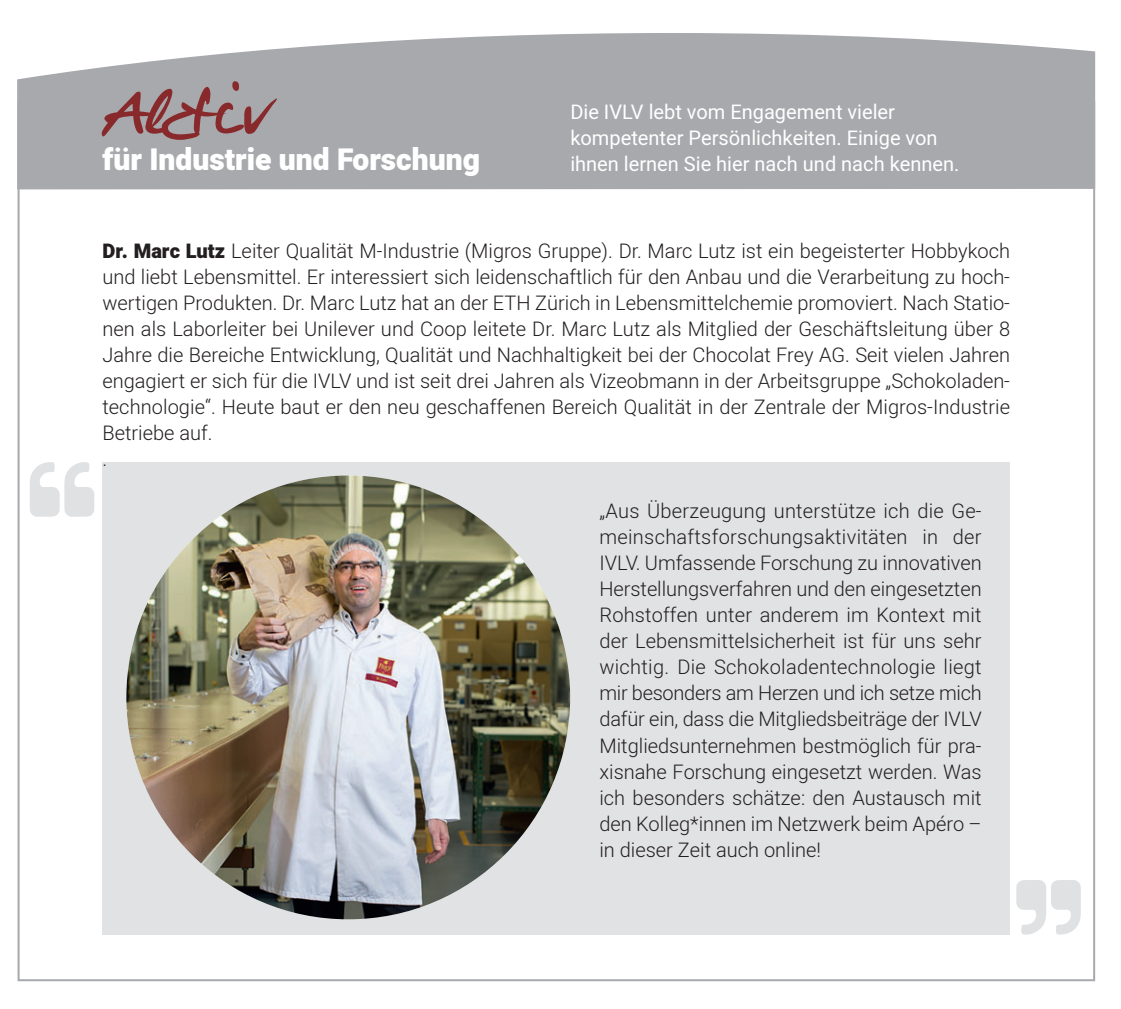
<style>
.page{position:relative;width:1121px;height:1009px;background:#fff}
.page>*{position:absolute;margin:0;border:0;box-sizing:border-box;transform-origin:0 0}
.t1{font:71.8px "Alec Handwriting";color:#88292c}
.t2{font:900 30px "Heebo";color:#fff}
.t3{font:300 20px/26px "Heebo";color:#231f20;text-align:justify}
.t4{font:20px/26px "Heebo";color:#fff}
.s1{font-weight:900}
</style>
<div class="page">
<svg style="left:17px;top:33px;width:1078px;height:156px;background:#aeafb3"></svg>
<div style="left:102px;top:462px;width:907px;height:472px;background:#e1e2e4"></div>
<svg style="left:1016px;top:880px;width:64px;height:54px"></svg>
<svg style="left:30px;top:462px;width:64px;height:54px"></svg>
<img style="left:126px;top:475px;width:444px;height:444px;border-radius:50%">
<p class="t1" style="left:102px;top:91px;width:168px">Aktiv</p>
<p class="t2" style="left:102px;top:139px;width:379px">für Industrie und Forschung</p>
<p class="t4" style="left:570px;top:100px;width:390px">Die IVLV lebt vom Engagement vieler kompeten ter Persönlichkeiten. Einige von ihnen lernen Sie hier nach und nach kennen.</p>
<p class="t3" style="left:102px;top:239px;width:909px"><span class="s1">Dr. Marc Lutz</span> Leiter Qualität M-Industrie (Migros Gruppe). Dr. Marc Lutz ist ein begeisterter Hobbykoch und liebt Lebensmittel. Er interessiert sich leidenschaftlich für den Anbau und die Verarbeitung zu hoch&shy;wertigen Produkten. Dr. Marc Lutz hat an der ETH Zürich in Lebensmittelchemie promoviert. Nach Statio&shy;nen als Laborleiter bei Unilever und Coop leitete Dr. Marc Lutz als Mitglied der Geschäftsleitung über 8<br>Jahre die Bereiche Entwicklung, Qualität und Nachhaltigkeit bei der Chocolat Frey AG. Seit vielen Jahren engagiert er sich für die IVLV und ist seit drei Jahren als Vizeobmann in der Arbeitsgruppe „Schokoladen&shy;technologie“. Heute baut er den neu geschaffenen Bereich Qualität in der Zentrale der Migros-Industrie Betriebe auf.</p>
<p class="t3" style="left:102px;top:447px;width:6px">.</p>
<p class="t3" style="left:599px;top:499px;width:384px">„Aus Überzeugung unterstütze ich die Ge&shy;meinschaftsforschungsaktivitäten in der IVLV. Umfassende Forschung zu innovativen Herstellungsverfahren und den eingesetzten Rohstoffen unter anderem im Kontext mit der Lebensmittelsicherheit ist für uns sehr wichtig. Die Schokoladentechnologie liegt mir besonders am Herzen und ich setze mich dafür ein, dass die Mitgliedsbeiträge der IVLV Mitgliedsunternehmen bestmöglich für pra&shy;xisnahe Forschung eingesetzt werden. Was ich besonders schätze: den Austausch mit den Kolleg*innen im Netzwerk beim Apéro – in dieser Zeit auch online!</p>
</div>
